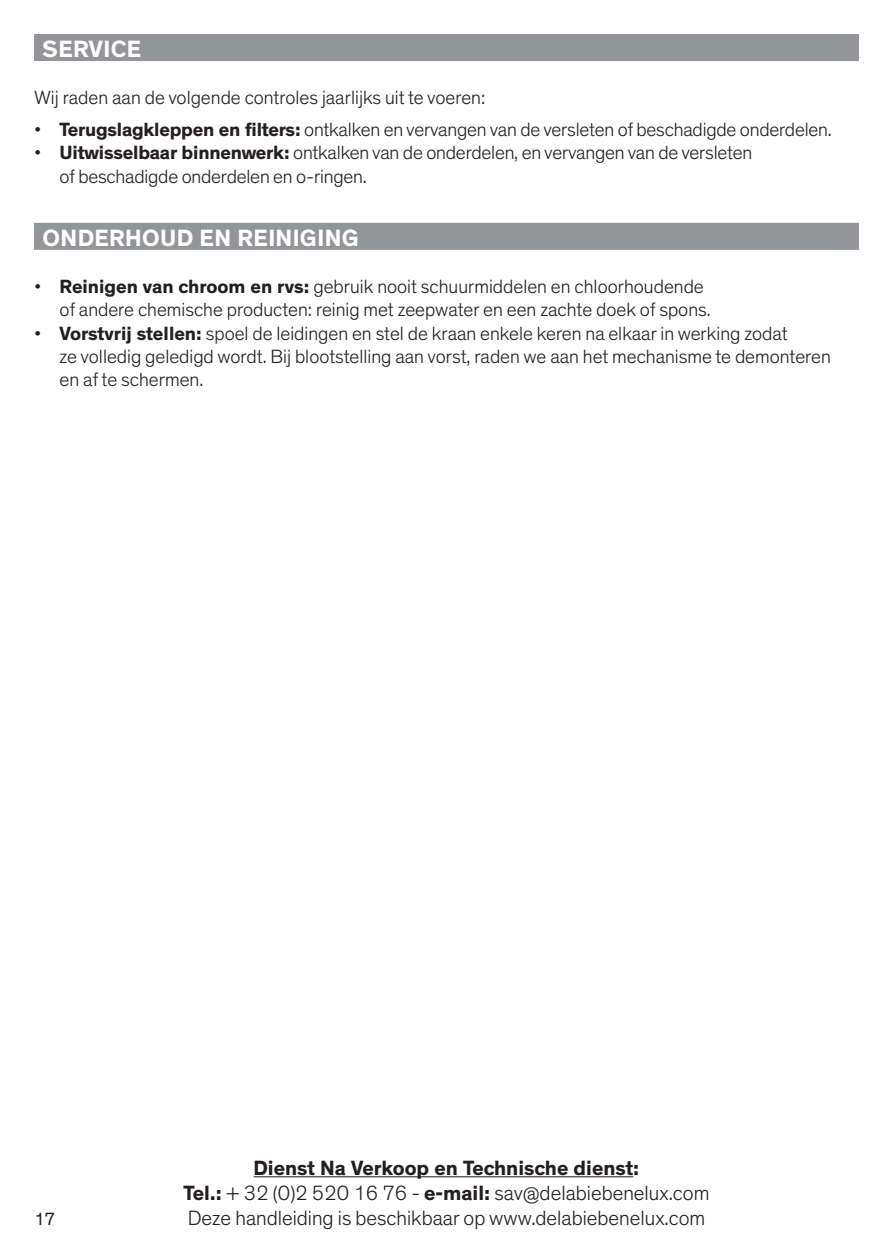
<style>
.page{position:relative;width:893px;height:1259px;background:#fff}
.page>*{position:absolute;margin:0;border:0;box-sizing:border-box;transform-origin:0 0}
.t1{font:700 24px "Theinhardt";letter-spacing:.015em;color:#fff}
.t2{font:300 21px/25.2px "Theinhardt";color:#231f20;text-align:center}
.t3{font:300 19.5px/23.4px "Theinhardt";color:#231f20}
.t4{font:18px "Theinhardt";color:#231f20}
.s1{font-weight:700}
</style>
<div class="page">
<div style="left:34px;top:34px;width:825px;height:27px;background:#939598"></div>
<div style="left:34px;top:223px;width:825px;height:27px;background:#939598"></div>
<hr style="left:254px;top:1176px;width:379px;height:1px;background:#231f20">
<p class="t1" style="left:43px;top:35px;width:100px">SERVICE</p>
<p class="t3" style="left:34px;top:86px;width:453px">Wĳ raden aan de volgende controles jaarlĳks uit te voeren:</p>
<p class="t3" style="left:34px;top:118px;width:799px">• <span class="s1">Terugslagkleppen en filters:</span> ontkalken en vervangen van de versleten of beschadigde onderdelen.</p>
<p class="t3" style="left:60px;top:141px;width:694px;text-indent:-26px">• <span class="s1">Uitwisselbaar binnenwerk:</span> ontkalken van de onderdelen, en vervangen van de versleten of beschadigde onderdelen en o-ringen.</p>
<p class="t1" style="left:43px;top:224px;width:318px">ONDERHOUD EN REINIGING</p>
<p class="t3" style="left:60px;top:274px;width:653px;text-indent:-26px">• <span class="s1">Reinigen van chroom en rvs:</span> gebruik nooit schuurmiddelen en chloorhoudende of andere chemische producten: reinig met zeepwater en een zachte doek of spons.</p>
<p class="t3" style="left:60px;top:321px;width:773px;text-indent:-26px">• <span class="s1">Vorstvrij stellen:</span> spoel de leidingen en stel de kraan enkele keren na elkaar in werking zodat<br>ze volledig geledigd wordt. Bĳ blootstelling aan vorst, raden we aan het mechanisme te demonteren en af te schermen.</p>
<p class="t4" style="left:34px;top:1211px;width:23px">17</p>
<p class="t2" style="left:184px;top:1155px;width:527px"><span class="s1">Dienst Na Verkoop en Technische dienst:<br>Tel.:</span> + 32 (0)2 520 16 76 - <span class="s1">e-mail:</span> sav@delabiebenelux.com<br>Deze handleiding is beschikbaar op www.delabiebenelux.com</p>
</div>
